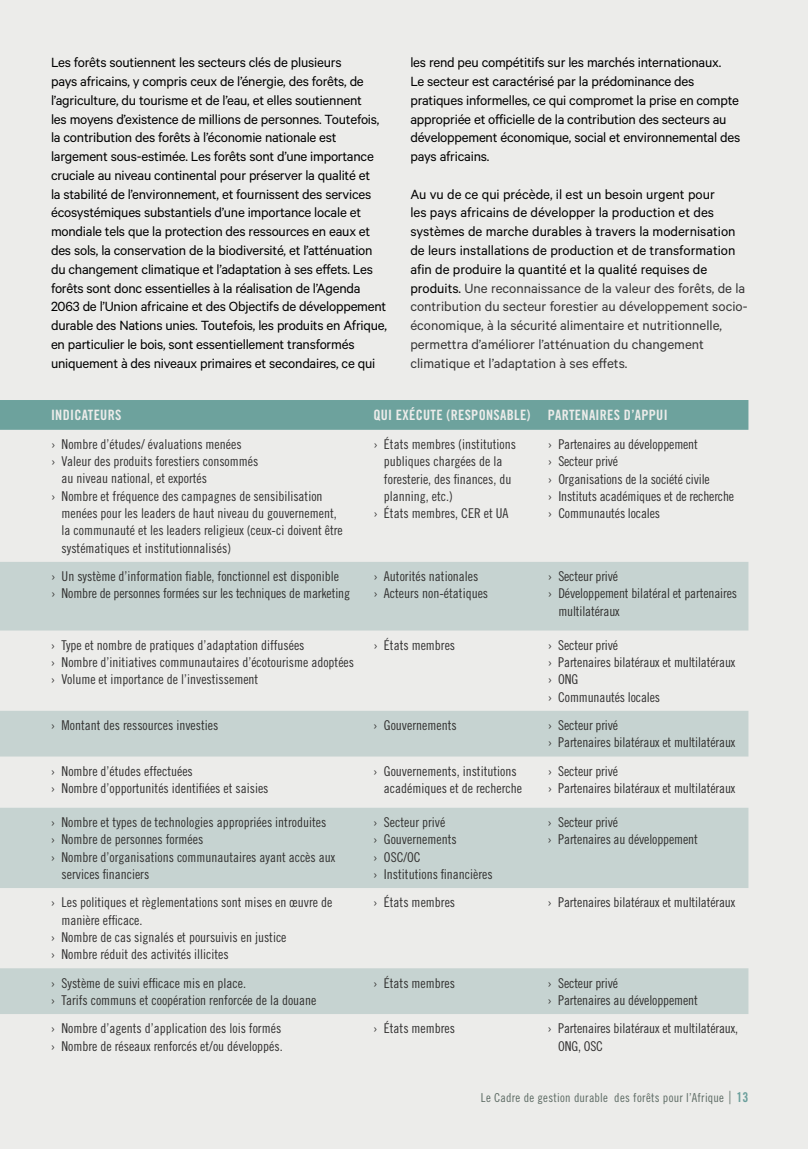
<style>
.page{position:relative;width:808px;height:1149px;background:#fff}
.page>*{position:absolute;margin:0;border:0;box-sizing:border-box;transform-origin:0 0}
.t1{font:15px/18.8px "Calibre";letter-spacing:-.015em;color:#000}
.t2{font:14.25px "Trade Gothic LT Std Bd Cn 20";letter-spacing:.02em;color:#fff}
.t3{font:13.5px/17.2px "Trade Gothic LT Std Cn 18";color:#373636}
.t4{font:12.3px "Trade Gothic LT Std Cn 18";letter-spacing:.025em;color:#5d6b64}
.s1{color:#373636}
.s2{font-size:18px}
.s3{font-family:"Trade Gothic LT Std Bd Cn 20";font-size:13.5px;color:#6b9f9c}
</style>
<div class="page">
<div style="left:0;top:0;width:808px;height:1148px;background:#ececea"></div>
<div style="left:0;top:400px;width:748px;height:29px;background:#6da29d"></div>
<svg style="left:0;top:562px;width:748px;height:451px;fill:#c6d3d1"></svg>
<p class="t1" style="left:51px;top:53px;width:338px">Les forêts soutiennent les secteurs clés de plusieurs<br>pays africains, y compris ceux de l’énergie, des forêts, de l’agriculture, du tourisme et de l’eau, et elles soutiennent<br>les moyens d’existence de millions de personnes. Toutefois, la contribution des forêts à l’économie nationale est largement sous-estimée. Les forêts sont d’une importance cruciale au niveau continental pour préserver la qualité et<br>la stabilité de l’environnement, et fournissent des services écosystémiques substantiels d’une importance locale et mondiale tels que la protection des ressources en eaux et des sols, la conservation de la biodiversité, et l’atténuation du changement climatique et l’adaptation à ses effets. Les forêts sont donc essentielles à la réalisation de l’Agenda 2063 de l’Union africaine et des Objectifs de développement durable des Nations unies. Toutefois, les produits en Afrique, en particulier le bois, sont essentiellement transformés uniquement à des niveaux primaires et secondaires, ce qui</p>
<p class="t1" style="left:410px;top:53px;width:331px">les rend peu compétitifs sur les marchés internationaux.<br>Le secteur est caractérisé par la prédominance des pratiques informelles, ce qui compromet la prise en compte appropriée et officielle de la contribution des secteurs au développement économique, social et environnemental des pays africains.</p>
<p class="t1" style="left:410px;top:184px;width:339px">Au vu de ce qui précède, il est un besoin urgent pour<br>les pays africains de développer la production et des systèmes de marche durables à travers la modernisation de leurs installations de production et de transformation afin de produire la quantité et la qualité requises de produits. <span class="s1">Une reconnaissance de la valeur des forêts, de la contribution du secteur forestier au développement socio&shy;économique, à la sécurité alimentaire et nutritionnelle, permettra d’améliorer l’atténuation du changement climatique et l’adaptation à ses effets.</span></p>
<p class="t2" style="left:51px;top:406px;width:72px">INDICATEURS</p>
<p class="t2" style="left:373px;top:406px;width:296px">QUI EXÉCUTE (RESPONSABLE) PARTENAIRES D’APPUI</p>
<p class="t3" style="left:51px;top:435px;width:192px">› Nombre d’études/ évaluations menées</p>
<p class="t3" style="left:51px;top:452px;width:209px">› Valeur des produits forestiers consommés</p>
<p class="t3" style="left:62px;top:470px;width:147px">au niveau national, et exportés</p>
<p class="t3" style="left:51px;top:487px;width:273px">› Nombre et fréquence des campagnes de sensibilisation</p>
<p class="t3" style="left:62px;top:504px;width:277px">menées pour les leaders de haut niveau du gouvernement,</p>
<p class="t3" style="left:62px;top:521px;width:283px">la communauté et les leaders religieux (ceux-ci doivent être</p>
<p class="t3" style="left:62px;top:539px;width:171px">systématiques et institutionnalisés)</p>
<p class="t3" style="left:373px;top:435px;width:144px">› États membres (institutions</p>
<p class="t3" style="left:384px;top:452px;width:120px">publiques chargées de la</p>
<p class="t3" style="left:384px;top:470px;width:129px">foresterie, des finances, du</p>
<p class="t3" style="left:384px;top:487px;width:70px">planning, etc.)</p>
<p class="t3" style="left:373px;top:504px;width:137px">› États membres, CER et UA</p>
<p class="t3" style="left:548px;top:435px;width:188px">› Partenaires au développement<br>› Secteur privé<br>› Organisations de la société civile<br>› Instituts académiques et de recherche › Communautés locales</p>
<p class="t3" style="left:51px;top:567px;width:300px">› Un système d’information fiable, fonctionnel est disponible<br>› Nombre de personnes formées sur les techniques de marketing</p>
<p class="t3" style="left:373px;top:567px;width:116px">› Autorités nationales<br>› Acteurs non-étatiques</p>
<p class="t3" style="left:548px;top:567px;width:72px">› Secteur privé</p>
<p class="t3" style="left:548px;top:584px;width:191px">› Développement bilatéral et partenaires</p>
<p class="t3" style="left:558px;top:601px;width:63px">multilatéraux</p>
<p class="t3" style="left:51px;top:636px;width:305px">› Type et nombre de pratiques d’adaptation diffusées<br>› Nombre d’initiatives communautaires d’écotourisme adoptées › Volume et importance de l’investissement</p>
<p class="t3" style="left:373px;top:636px;width:83px">› États membres</p>
<p class="t3" style="left:548px;top:636px;width:189px">› Secteur privé<br>› Partenaires bilatéraux et multilatéraux › ONG<br>› Communautés locales</p>
<p class="t3" style="left:51px;top:716px;width:169px">› Montant des ressources investies</p>
<p class="t3" style="left:373px;top:716px;width:85px">› Gouvernements</p>
<p class="t3" style="left:548px;top:716px;width:189px">› Secteur privé<br>› Partenaires bilatéraux et multilatéraux</p>
<p class="t3" style="left:51px;top:762px;width:219px">› Nombre d’études effectuées<br>› Nombre d’opportunités identifiées et saisies</p>
<p class="t3" style="left:384px;top:762px;width:139px;text-indent:-11px">› Gouvernements, institutions académiques et de recherche</p>
<p class="t3" style="left:548px;top:762px;width:189px">› Secteur privé<br>› Partenaires bilatéraux et multilatéraux</p>
<p class="t3" style="left:51px;top:813px;width:277px">› Nombre et types de technologies appropriées introduites</p>
<p class="t3" style="left:51px;top:830px;width:154px">› Nombre de personnes formées</p>
<p class="t3" style="left:51px;top:847px;width:286px">› Nombre d’organisations communautaires ayant accès aux</p>
<p class="t3" style="left:62px;top:864px;width:89px">services financiers</p>
<p class="t3" style="left:373px;top:813px;width:121px">› Secteur privé<br>› Gouvernements<br>› OSC/OC<br>› Institutions financières</p>
<p class="t3" style="left:548px;top:813px;width:152px">› Secteur privé<br>› Partenaires au développement</p>
<p class="t3" style="left:51px;top:893px;width:283px">› Les politiques et règlementations sont mises en œuvre de</p>
<p class="t3" style="left:62px;top:910px;width:82px">manière efficace.</p>
<p class="t3" style="left:51px;top:927px;width:237px">› Nombre de cas signalés et poursuivis en justice</p>
<p class="t3" style="left:51px;top:945px;width:179px">› Nombre réduit des activités illicites</p>
<p class="t3" style="left:373px;top:893px;width:83px">› États membres</p>
<p class="t3" style="left:548px;top:893px;width:189px">› Partenaires bilatéraux et multilatéraux</p>
<p class="t3" style="left:51px;top:973px;width:267px">› Système de suivi efficace mis en place.<br>› Tarifs communs et coopération renforcée de la douane</p>
<p class="t3" style="left:373px;top:973px;width:83px">› États membres</p>
<p class="t3" style="left:548px;top:973px;width:152px">› Secteur privé<br>› Partenaires au développement</p>
<p class="t3" style="left:51px;top:1019px;width:233px">› Nombre d’agents d’application des lois formés › Nombre de réseaux renforcés et/ou développés.</p>
<p class="t3" style="left:373px;top:1019px;width:83px">› États membres</p>
<p class="t3" style="left:558px;top:1019px;width:181px;text-indent:-11px">› Partenaires bilatéraux et multilatéraux,<br>ONG, OSC</p>
<p class="t4" style="left:481px;top:1090px;width:269px">Le Cadre de gestion durable des forêts pour l’Afrique <span class="s2">|</span> <span class="s3">13</span></p>
</div>
